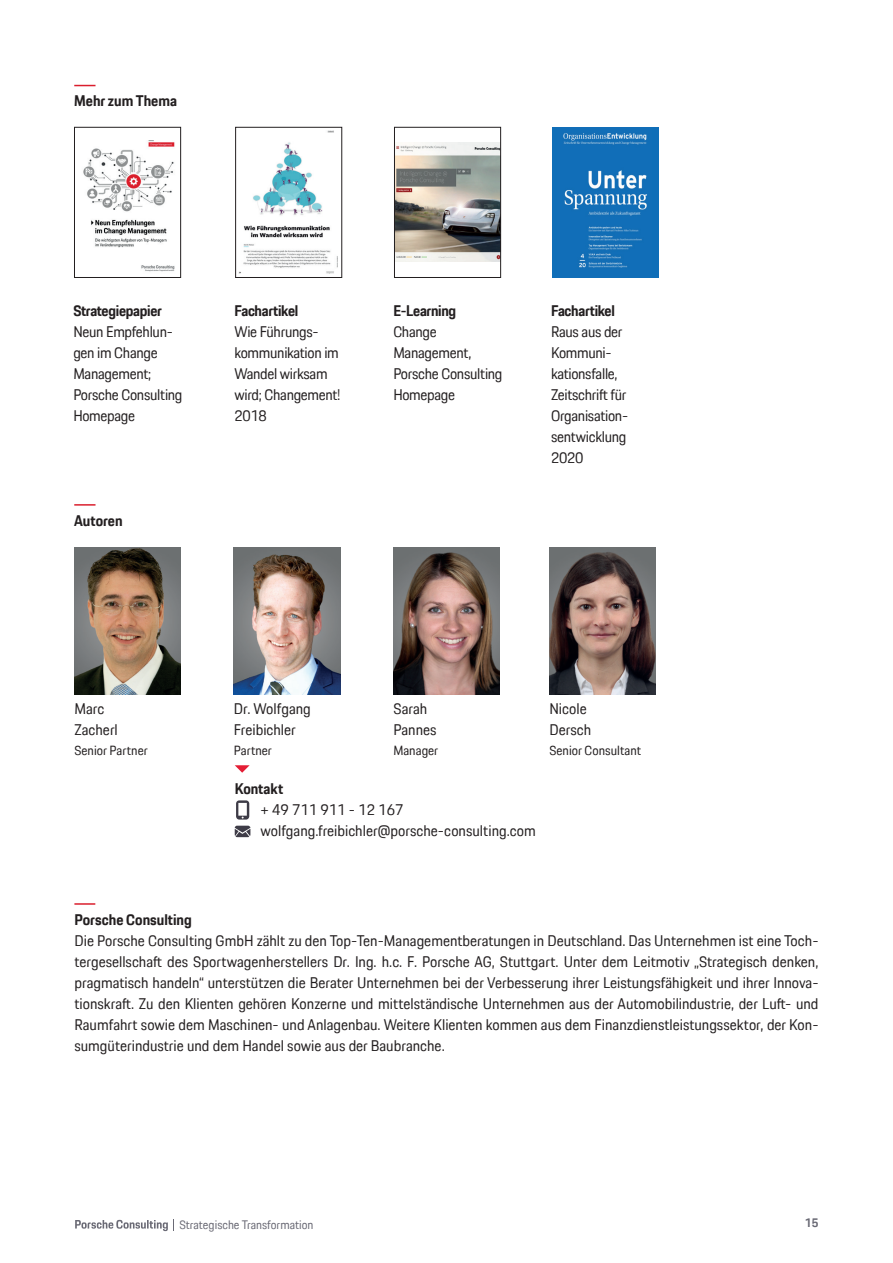
<style>
.page{position:relative;width:893px;height:1263px;background:#fff}
.page>*{position:absolute;margin:0;border:0;box-sizing:border-box;transform-origin:0 0}
.t1{font:15px/21px "Porsche Next TT";letter-spacing:-.02em;color:#231f20}
.t2{font:15px/21px "Porsche Next TT";color:#231f20}
.t3{font:700 15px "Porsche Next TT";letter-spacing:-.01em;color:#231f20}
.t4{font:12.9px "Porsche Next TT";color:#231f20}
.t5{font:12px "Porsche Next TT";color:#6a6a75}
.t6{font:700 12px "Porsche Next TT";color:#6a6a75}
</style>
<div class="page">
<svg style="left:74px;top:85px;width:22px;height:1px"></svg>
<svg style="left:75px;top:1219px;width:99px;height:12px"></svg>
<img style="left:234px;top:547px;width:106px;height:147px">
<img style="left:393px;top:547px;width:107px;height:147px">
<svg style="left:236px;top:800px;width:13px;height:19px"></svg>
<svg style="left:235px;top:826px;width:15px;height:11px"></svg>
<img style="left:74px;top:547px;width:107px;height:147px">
<svg style="left:235px;top:765px;width:15px;height:8px"></svg>
<hr style="left:74px;top:903px;width:21px;height:2px;background:#da1e2d">
<img style="left:549px;top:547px;width:107px;height:147px">
<img style="left:83px;top:140px;width:92px;height:132px">
<div style="left:74px;top:127px;width:107px;height:151px;border:1px solid #231f20"></div>
<img style="left:239px;top:131px;width:99px;height:143px">
<div style="left:236px;top:127px;width:106px;height:151px;border:1px solid #231f20"></div>
<img style="left:396px;top:142px;width:103px;height:120px">
<div style="left:394px;top:127px;width:107px;height:151px;border:1px solid #231f20"></div>
<div style="left:552px;top:127px;width:106px;height:151px;background:#0f6eb8"></div>
<img style="left:563px;top:133px;width:85px;height:135px">
<hr style="left:74px;top:504px;width:22px;height:2px;background:#da1e2d">
<p class="t3" style="left:74px;top:90px;width:104px">Mehr zum Thema</p>
<p class="t3" style="left:73px;top:300px;width:90px">Strategiepapier</p>
<p class="t1" style="left:73px;top:321px;width:111px">Neun Empfehlun&shy;gen im Change<br>Management;<br>Porsche Consulting<br>Homepage</p>
<p class="t3" style="left:74px;top:510px;width:50px">Autoren</p>
<p class="t3" style="left:234px;top:300px;width:65px">Fachartikel</p>
<p class="t1" style="left:234px;top:321px;width:108px">Wie Führungs&shy;kommunikation im<br>Wandel wirksam wird; Changement!<br>2018</p>
<p class="t3" style="left:393px;top:300px;width:64px">E-Learning</p>
<p class="t1" style="left:393px;top:321px;width:111px">Change<br>Management,<br>Porsche Consulting<br>Homepage</p>
<p class="t3" style="left:551px;top:300px;width:65px">Fachartikel</p>
<p class="t1" style="left:551px;top:321px;width:79px">Raus aus der<br>Kommuni&shy;kationsfalle,<br>Zeitschrift für<br>Organisation&shy;sentwicklung<br>2020</p>
<p class="t2" style="left:74px;top:698px;width:45px">Marc<br>Zacherl</p>
<p class="t4" style="left:74px;top:742px;width:75px">Senior Partner</p>
<p class="t2" style="left:234px;top:698px;width:78px">Dr. Wolfgang<br>Freibichler</p>
<p class="t4" style="left:234px;top:742px;width:40px">Partner</p>
<p class="t2" style="left:393px;top:698px;width:45px">Sarah<br>Pannes</p>
<p class="t4" style="left:393px;top:742px;width:46px">Manager</p>
<p class="t3" style="left:235px;top:779px;width:50px">Kontakt</p>
<p class="t2" style="left:260px;top:799px;width:277px">+ 49 711 911 - 12 167 wolfgang.freibichler@porsche-consulting.com</p>
<p class="t2" style="left:549px;top:698px;width:43px">Nicole<br>Dersch</p>
<p class="t4" style="left:549px;top:742px;width:93px">Senior Consultant</p>
<p class="t3" style="left:74px;top:909px;width:119px">Porsche Consulting</p>
<p class="t1" style="left:74px;top:930px;width:746px;text-align:justify">Die Porsche Consulting GmbH zählt zu den Top-Ten-Managementberatungen in Deutschland. Das Unternehmen ist eine Toch&shy;tergesellschaft des Sportwagenherstellers Dr. Ing. h.c. F. Porsche AG, Stuttgart. Unter dem Leitmotiv „Strategisch denken, pragmatisch handeln“ unterstützen die Berater Unternehmen bei der Verbesserung ihrer Leistungsfähigkeit und ihrer Innova&shy;tionskraft. Zu den Klienten gehören Konzerne und mittelständische Unternehmen aus der Automobilindustrie, der Luft- und Raumfahrt sowie dem Maschinen- und Anlagenbau. Weitere Klienten kommen aus dem Finanzdienstleistungssektor, der Kon&shy;sumgüterindustrie und dem Handel sowie aus der Baubranche.</p>
<p class="t5" style="left:179px;top:1216px;width:136px">Strategische Transformation</p>
<p class="t6" style="left:805px;top:1215px;width:15px">15</p>
</div>
